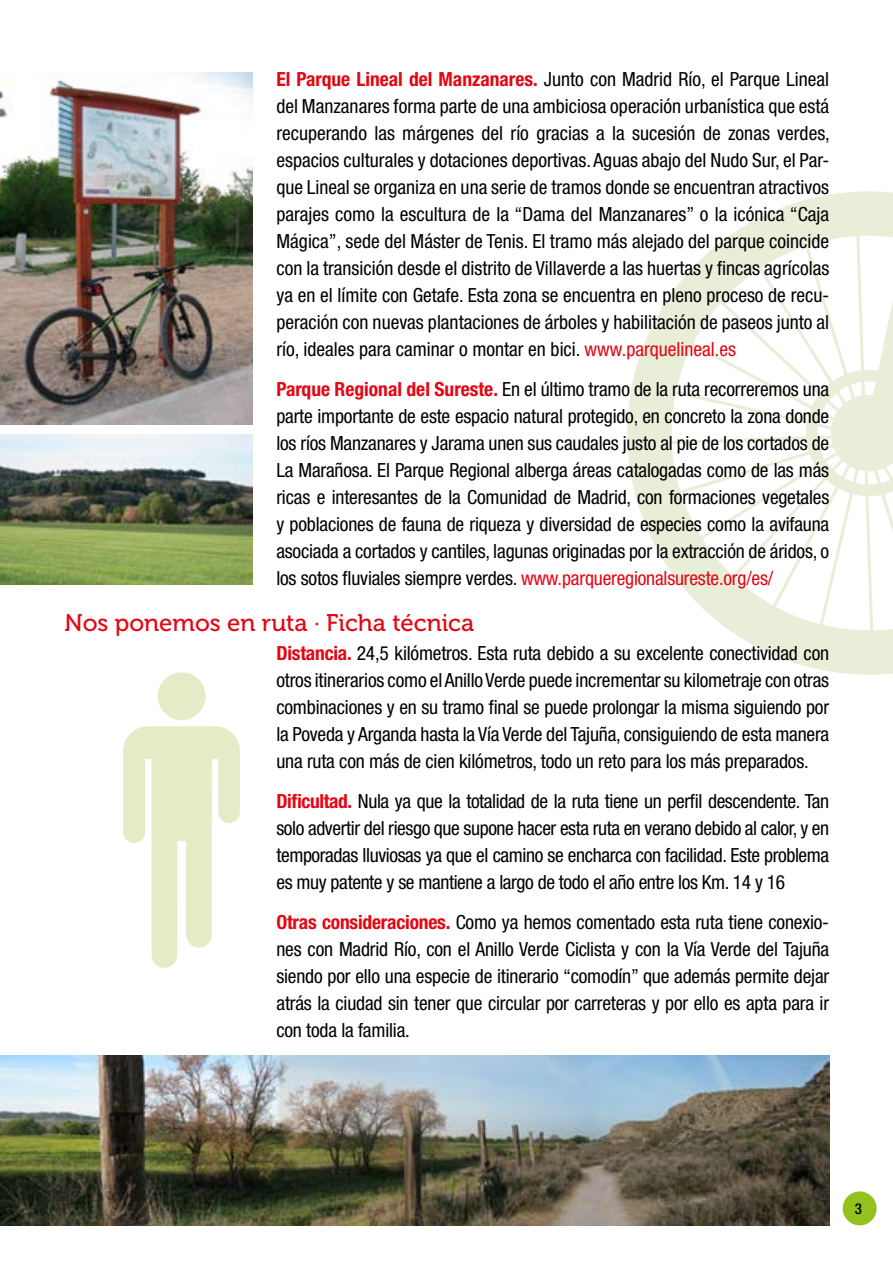
<style>
.page{position:relative;width:893px;height:1263px;background:#fff}
.page>*{position:absolute;margin:0;border:0;box-sizing:border-box;transform-origin:0 0}
.t1{font:24px "Museo 500";color:#e30613}
.t2{font:condensed 19.5px/27px "Helvetica Neue LT Std";letter-spacing:-.01em;color:#000;text-align:justify}
.t3{font:500 condensed 15px "Helvetica Neue LT Std";color:#000}
.s1{font-weight:700;color:#e30613}
.s2{color:#e30613}
</style>
<div class="page">
<div style="left:843px;top:1191px;width:34px;height:34px;background:#95c11f;border-radius:50%"></div>
<svg style="left:123px;top:726px;width:117px;height:242px"></svg>
<div style="left:158px;top:672px;width:48px;height:48px;background:#e3ecc6;border-radius:50%"></div>
<svg style="left:627px;top:191px;width:266px;height:484px"></svg>
<img style="left:0;top:72px;width:253px;height:352px">
<img style="left:0;top:1056px;width:830px;height:169px">
<img style="left:0;top:434px;width:253px;height:150px">
<p class="t2" style="left:276px;top:66px;width:555px"><span class="s1">El Parque Lineal del Manzanares.</span> Junto con Madrid Río, el Parque Lineal del Manzanares forma parte de una ambiciosa operación urbanística que está recuperando las márgenes del río gracias a la sucesión de zonas verdes, espacios culturales y dotaciones deportivas. Aguas abajo del Nudo Sur, el Par&shy;que Lineal se organiza en una serie de tramos donde se encuentran atractivos parajes como la escultura de la “Dama del Manzanares” o la icónica “Caja Mágica”, sede del Máster de Tenis. El tramo más alejado del parque coincide con la transición desde el distrito de Villaverde a las huertas y fincas agrícolas ya en el límite con Getafe. Esta zona se encuentra en pleno proceso de recu&shy;peración con nuevas plantaciones de árboles y habilitación de paseos junto al río, ideales para caminar o montar en bici. <span class="s2">www.parquelineal.es</span></p>
<p class="t2" style="left:276px;top:376px;width:554px"><span class="s1">Parque Regional del Sureste.</span> En el último tramo de la ruta recorreremos una parte importante de este espacio natural protegido, en concreto la zona donde los ríos Manzanares y Jarama unen sus caudales justo al pie de los cortados de La Marañosa. El Parque Regional alberga áreas catalogadas como de las más ricas e interesantes de la Comunidad de Madrid, con formaciones vegetales y poblaciones de fauna de riqueza y diversidad de especies como la avifauna asociada a cortados y cantiles, lagunas originadas por la extracción de áridos, o los sotos fluviales siempre verdes. <span class="s2">www.parqueregionalsureste.org/es/</span></p>
<p class="t1" style="left:65px;top:609px;width:411px">Nos ponemos en ruta · Ficha técnica</p>
<p class="t2" style="left:276px;top:640px;width:554px"><span class="s1">Distancia.</span> 24,5 kilómetros. Esta ruta debido a su excelente conectividad con otros itinerarios como el Anillo Verde puede incrementar su kilometraje con otras combinaciones y en su tramo final se puede prolongar la misma siguiendo por la Poveda y Arganda hasta la Vía Verde del Tajuña, consiguiendo de esta manera una ruta con más de cien kilómetros, todo un reto para los más preparados.</p>
<p class="t2" style="left:276px;top:787px;width:554px"><span class="s1">Dificultad.</span> Nula ya que la totalidad de la ruta tiene un perfil descendente. Tan solo advertir del riesgo que supone hacer esta ruta en verano debido al calor, y en temporadas lluviosas ya que el camino se encharca con facilidad. Este problema es muy patente y se mantiene a largo de todo el año entre los Km. 14 y 16</p>
<p class="t2" style="left:276px;top:908px;width:554px"><span class="s1">Otras consideraciones.</span> Como ya hemos comentado esta ruta tiene conexio&shy;nes con Madrid Río, con el Anillo Verde Ciclista y con la Vía Verde del Tajuña siendo por ello una especie de itinerario “comodín” que además permite dejar atrás la ciudad sin tener que circular por carreteras y por ello es apta para ir con toda la familia.</p>
<p class="t3" style="left:855px;top:1200px;width:9px">3</p>
</div>
